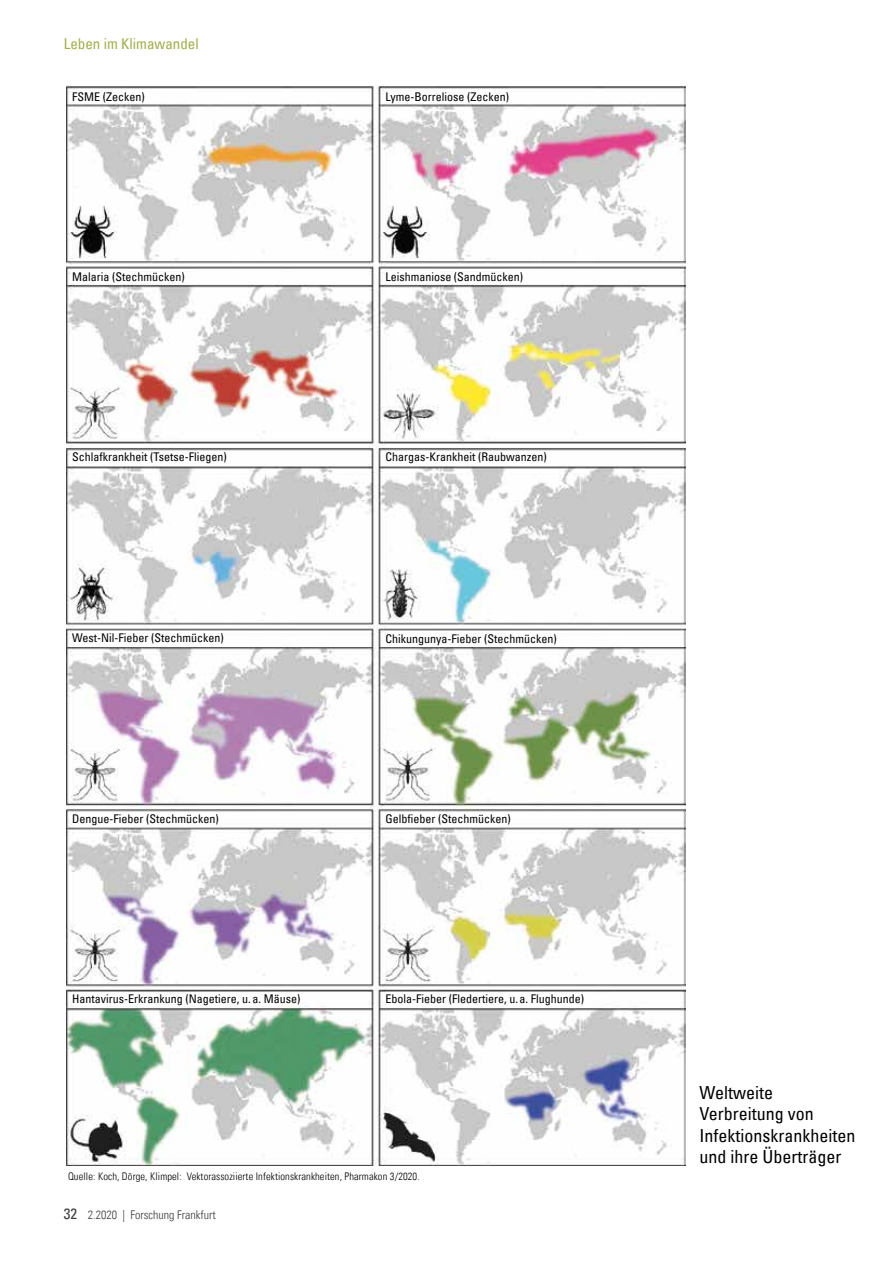
<style>
.page{position:relative;width:893px;height:1263px;background:#fff}
.page>*{position:absolute;margin:0;border:0;box-sizing:border-box;transform-origin:0 0}
.t1{font:condensed 18px/21.6px "Univers Com 57";color:#000}
.t2{font:condensed 15px "Univers Com 57";color:#a4ad4a}
.t3{font:condensed 12px "Univers Com 57";color:#000}
.t4{font:12px "Univers Com 47 Light Cond";color:#3c3c3b}
.t5{font:10.5px "Univers Com 47 Light Cond";letter-spacing:.01em;color:#000}
.s1{font-family:"Univers Com 57";font-stretch:condensed;font-size:15px}
</style>
<div class="page">
<img style="left:67px;top:85px;width:618px;height:1080px">
<p class="t2" style="left:64px;top:34px;width:136px">Leben im Klimawandel</p>
<p class="t3" style="left:72px;top:89px;width:74px">FSME (Zecken)</p>
<p class="t3" style="left:385px;top:89px;width:125px">Lyme-Borreliose (Zecken)</p>
<p class="t3" style="left:72px;top:269px;width:114px">Malaria (Stechmücken)</p>
<p class="t3" style="left:385px;top:269px;width:139px">Leishmaniose (Sandmücken)</p>
<p class="t3" style="left:72px;top:449px;width:156px">Schlafkrankheit (Tsetse-Fliegen)</p>
<p class="t3" style="left:385px;top:449px;width:163px">Chargas-Krankheit (Raubwanzen)</p>
<p class="t3" style="left:72px;top:630px;width:153px">West-Nil-Fieber (Stechmücken)</p>
<p class="t3" style="left:385px;top:631px;width:173px">Chikungunya-Fieber (Stechmücken)</p>
<p class="t3" style="left:72px;top:811px;width:148px">Dengue-Fieber (Stechmücken)</p>
<p class="t3" style="left:385px;top:811px;width:127px">Gelbfieber (Stechmücken)</p>
<p class="t3" style="left:72px;top:991px;width:230px">Hantavirus-Erkrankung (Nagetiere, u. a. Mäuse)</p>
<p class="t3" style="left:385px;top:991px;width:200px">Ebola-Fieber (Fledertiere, u. a. Flughunde)</p>
<p class="t5" style="left:68px;top:1170px;width:353px">Quelle: Koch, Dörge, Klimpel: Vektorassoziierte Infektionskrankheiten, Pharmakon 3/2020.</p>
<p class="t4" style="left:64px;top:1208px;width:153px"><span class="s1">32</span> 2.2020 | Forschung Frankfurt</p>
<h1 class="t1" style="left:700px;top:1081px;width:157px">Weltweite<br>Verbreitung von<br>Infektionskrankheiten und ihre Überträger</h1>
</div>
